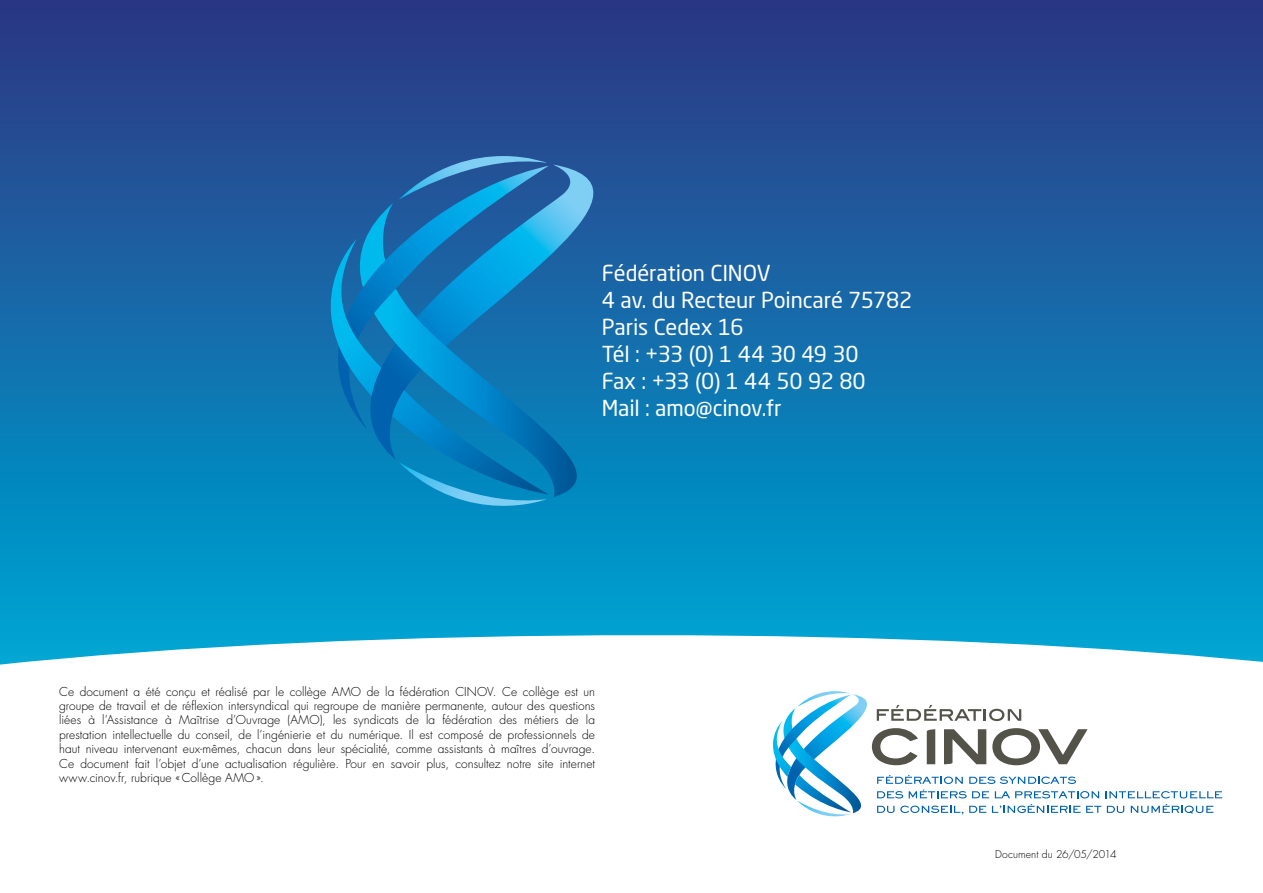
<style>
.page{position:relative;width:1263px;height:893px;background:#fff}
.page>*{position:absolute;margin:0;border:0;box-sizing:border-box;transform-origin:0 0}
.t1{font:21.75px/27px "Neo Sans Std";letter-spacing:-.01em;color:#fff}
.t2{font:300 12px/14.4px "Futura";letter-spacing:.005em;color:#000;text-align:justify}
.t3{font:300 10.5px "Futura";letter-spacing:.005em;color:#000}
</style>
<div class="page">
<div style="left:0;top:0;width:1263px;height:682px;background:linear-gradient(to bottom,#2f3582,#00aad7)"></div>
<svg style="left:0;top:625px;width:1263px;height:174px"></svg>
<svg style="left:755px;top:690px;width:467px;height:127px"></svg>
<svg style="left:291px;top:164px;width:381px;height:296px;background:#1c6baa"></svg>
<svg style="left:281px;top:203px;width:344px;height:294px;background:#1177b3"></svg>
<svg style="left:399px;top:154px;width:148px;height:12px;background:#3c72af"></svg>
<svg style="left:288px;top:166px;width:261px;height:262px;background:#1278b8"></svg>
<svg style="left:289px;top:239px;width:92px;height:157px;background:#0e7ab8"></svg>
<svg style="left:392px;top:390px;width:157px;height:139px;background:#0785bf"></svg>
<h1 class="t1" style="left:602px;top:260px;width:312px">Fédération CINOV<br>4 av. du Recteur Poincaré 75782<br>Paris Cedex 16<br>Tél : +33 (0) 1 44 30 49 30<br>Fax : +33 (0) 1 44 50 92 80<br>Mail : amo@cinov.fr</h1>
<p class="t2" style="left:59px;top:684px;width:537px">Ce document a été conçu et réalisé par le collège AMO de la fédération CINOV. Ce collège est un groupe de travail et de réflexion intersyndical qui regroupe de manière permanente, autour des questions liées à l’Assistance à Maîtrise d’Ouvrage (AMO), les syndicats de la fédération des métiers de la prestation intellectuelle du conseil, de l’ingénierie et du numérique. Il est composé de professionnels de haut niveau intervenant eux-mêmes, chacun dans leur spécialité, comme assistants à maîtres d’ouvrage.<br>Ce document fait l’objet d’une actualisation régulière. Pour en savoir plus, consultez notre site internet www.cinov.fr, rubrique «Collège AMO».</p>
<p class="t3" style="left:995px;top:848px;width:123px">Document du 26/05/2014</p>
</div>
